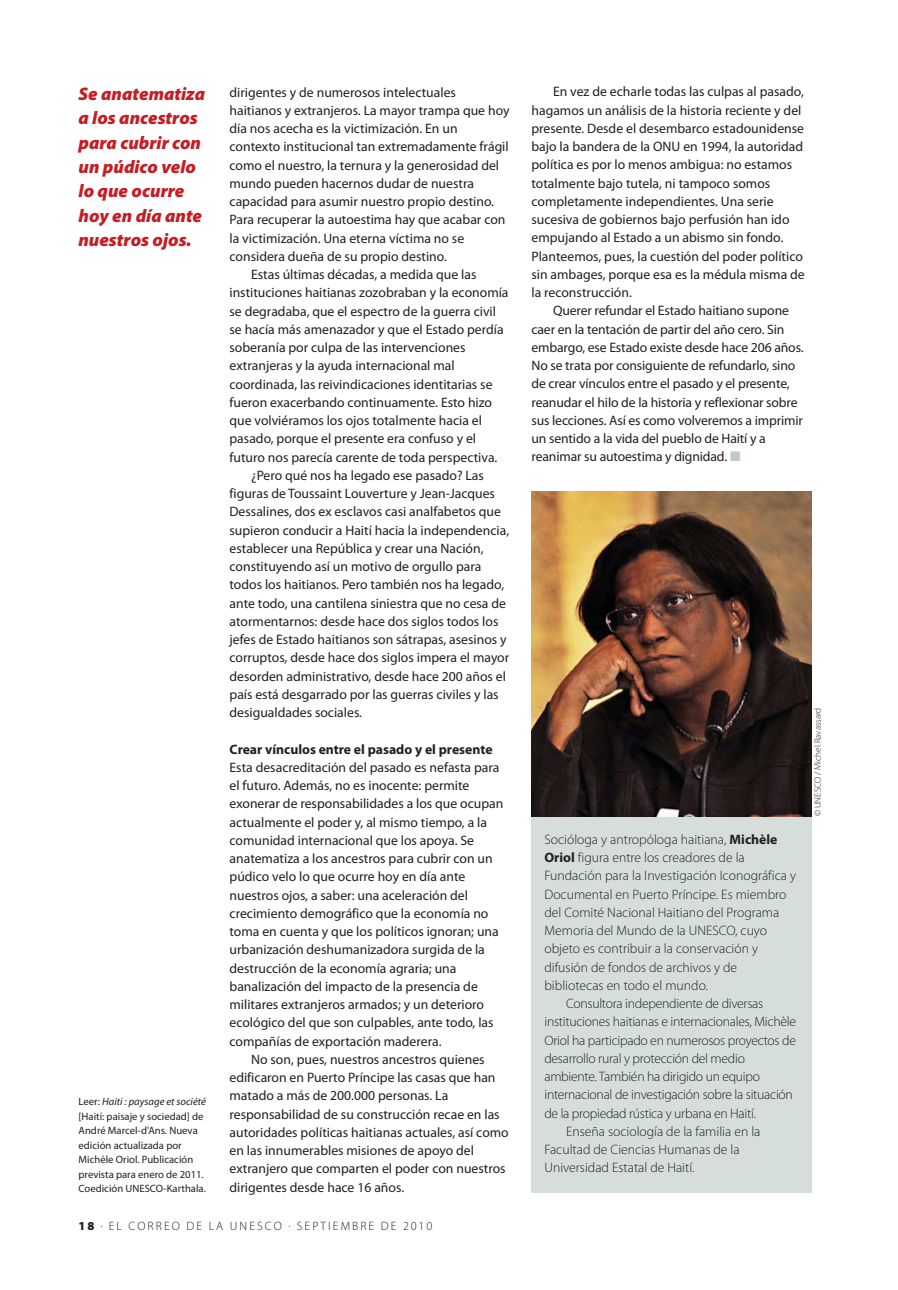
<style>
.page{position:relative;width:898px;height:1290px;background:#fff}
.page>*{position:absolute;margin:0;border:0;box-sizing:border-box;transform-origin:0 0}
.t1{font:italic 900 18.2px/24.3px "Myriad Pro";color:#c51d23}
.t2{font:13.65px/18.2px "Myriad Pro";color:#231f20}
.t3{font:300 13.65px "Myriad Pro";color:#231f20}
.t4{font:300 13.65px "Myriad Pro";letter-spacing:-.02em;color:#231f20}
.t5{font:700 13.65px "Myriad Pro";color:#231f20}
.t6{font:300 12.25px "Myriad Pro";letter-spacing:.17em;color:#231f20}
.t7{font:10.67px/14.5px "Myriad Pro";color:#231f20}
.t8{font:300 9.1px "Myriad Pro";color:#231f20}
.s1{font-style:italic}
.s2{font-weight:900}
.s3{color:#c0cbc9}
.s4{font-weight:700}
</style>
<div class="page">
<div style="left:531px;top:578px;width:281px;height:614px;background:#d6dedb"></div>
<img style="left:531px;top:492px;width:281px;height:324px">
<h1 class="t1" style="left:79px;top:83px;width:128px">Se anatematiza a los ancestros para cubrir con un púdico velo lo que ocurre hoy en día ante nuestros ojos.</h1>
<p class="t7" style="left:79px;top:1095px;width:129px">Leer: <span class="s1">Haiti : paysage et société </span>[Haití: paisaje y sociedad] de<br>André Marcel-d'Ans. Nueva edición actualizada por<br>Michèle Oriol. Publicación prevista para enero de 2011.<br>Coedición UNESCO-Karthala.</p>
<p class="t2" style="left:229px;top:84px;width:228px">dirigentes y de numerosos intelectuales</p>
<p class="t2" style="left:229px;top:102px;width:281px">haitianos y extranjeros. La mayor trampa que hoy</p>
<p class="t2" style="left:229px;top:120px;width:230px">día nos acecha es la victimización. En un</p>
<p class="t2" style="left:229px;top:138px;width:281px">contexto institucional tan extremadamente frágil</p>
<p class="t2" style="left:229px;top:157px;width:271px">como el nuestro, la ternura y la generosidad del</p>
<p class="t2" style="left:229px;top:175px;width:246px">mundo pueden hacernos dudar de nuestra</p>
<p class="t2" style="left:229px;top:193px;width:266px">capacidad para asumir nuestro propio destino.</p>
<p class="t2" style="left:229px;top:211px;width:277px">Para recuperar la autoestima hay que acabar con</p>
<p class="t2" style="left:229px;top:230px;width:236px">la victimización. Una eterna víctima no se</p>
<p class="t2" style="left:229px;top:248px;width:219px">considera dueña de su propio destino.</p>
<p class="t2" style="left:251px;top:266px;width:227px">Estas últimas décadas, a medida que las</p>
<p class="t2" style="left:229px;top:284px;width:280px">instituciones haitianas zozobraban y la economía</p>
<p class="t2" style="left:229px;top:303px;width:268px">se degradaba, que el espectro de la guerra civil</p>
<p class="t2" style="left:229px;top:321px;width:276px">se hacía más amenazador y que el Estado perdía</p>
<p class="t2" style="left:229px;top:339px;width:237px">soberanía por culpa de las intervenciones</p>
<p class="t2" style="left:229px;top:357px;width:227px">extranjeras y la ayuda internacional mal</p>
<p class="t2" style="left:229px;top:376px;width:264px">coordinada, las reivindicaciones identitarias se</p>
<p class="t2" style="left:229px;top:394px;width:264px">fueron exacerbando continuamente. Esto hizo</p>
<p class="t2" style="left:229px;top:412px;width:254px">que volviéramos los ojos totalmente hacia el</p>
<p class="t2" style="left:229px;top:430px;width:248px">pasado, porque el presente era confuso y el</p>
<p class="t2" style="left:229px;top:449px;width:269px">futuro nos parecía carente de toda perspectiva.</p>
<p class="t2" style="left:251px;top:467px;width:234px">¿Pero qué nos ha legado ese pasado? Las</p>
<p class="t2" style="left:229px;top:485px;width:267px">figuras de Toussaint Louverture y Jean-Jacques</p>
<p class="t2" style="left:229px;top:503px;width:273px">Dessalines, dos ex esclavos casi analfabetos que</p>
<p class="t2" style="left:229px;top:522px;width:281px">supieron conducir a Haití hacia la independencia,</p>
<p class="t2" style="left:229px;top:540px;width:255px">establecer una República y crear una Nación,</p>
<p class="t2" style="left:229px;top:558px;width:253px">constituyendo así un motivo de orgullo para</p>
<p class="t2" style="left:229px;top:576px;width:276px">todos los haitianos. Pero también nos ha legado,</p>
<p class="t2" style="left:229px;top:595px;width:278px">ante todo, una cantilena siniestra que no cesa de</p>
<p class="t2" style="left:229px;top:613px;width:270px">atormentarnos: desde hace dos siglos todos los</p>
<p class="t2" style="left:229px;top:631px;width:279px">jefes de Estado haitianos son sátrapas, asesinos y</p>
<p class="t2" style="left:229px;top:649px;width:281px">corruptos, desde hace dos siglos impera el mayor</p>
<p class="t2" style="left:229px;top:668px;width:278px">desorden administrativo, desde hace 200 años el</p>
<p class="t2" style="left:229px;top:686px;width:271px">país está desgarrado por las guerras civiles y las</p>
<p class="t2" style="left:229px;top:704px;width:134px">desigualdades sociales.</p>
<p class="t5" style="left:229px;top:743px;width:265px">Crear vínculos entre el pasado y el presente</p>
<p class="t2" style="left:229px;top:759px;width:275px">Esta desacreditación del pasado es nefasta para el futuro. Además, no es inocente: permite exonerar de responsabilidades a los que ocupan actualmente el poder y, al mismo tiempo, a la comunidad internacional que los apoya. Se anatematiza a los ancestros para cubrir con un púdico velo lo que ocurre hoy en día ante nuestros ojos, a saber: una aceleración del crecimiento demográfico que la economía no toma en cuenta y que los políticos ignoran; una urbanización deshumanizadora surgida de la destrucción de la economía agraria; una banalización del impacto de la presencia de militares extranjeros armados; y un deterioro ecológico del que son culpables, ante todo, las compañías de exportación maderera.</p>
<p class="t2" style="left:229px;top:1051px;width:281px;text-indent:22px">No son, pues, nuestros ancestros quienes edificaron en Puerto Príncipe las casas que han matado a más de 200.000 personas. La responsabilidad de su construcción recae en las autoridades políticas haitianas actuales, así como en las innumerables misiones de apoyo del extranjero que comparten el poder con nuestros dirigentes desde hace 16 años.</p>
<p class="t6" style="left:79px;top:1221px;width:355px"><span class="s2">18</span> . EL CORREO DE LA UNESCO . SEPTIEMBRE DE 2010</p>
<p class="t2" style="left:531px;top:83px;width:275px;text-indent:22px">En vez de echarle todas las culpas al pasado, hagamos un análisis de la historia reciente y del presente. Desde el desembarco estadounidense bajo la bandera de la ONU en 1994, la autoridad política es por lo menos ambigua: no estamos totalmente bajo tutela, ni tampoco somos completamente independientes. Una serie sucesiva de gobiernos bajo perfusión han ido empujando al Estado a un abismo sin fondo.<br>Planteemos, pues, la cuestión del poder político sin ambages, porque esa es la médula misma de la reconstrucción.</p>
<p class="t2" style="left:531px;top:302px;width:274px;text-indent:22px">Querer refundar el Estado haitiano supone caer en la tentación de partir del año cero. Sin embargo, ese Estado existe desde hace 206 años.<br>No se trata por consiguiente de refundarlo, sino de crear vínculos entre el pasado y el presente, reanudar el hilo de la historia y reflexionar sobre sus lecciones. Así es como volveremos a imprimir un sentido a la vida del pueblo de Haití y a reanimar su autoestima y dignidad. <span class="s3">■</span></p>
<p class="t3" style="left:544px;top:833px;width:234px">Socióloga y antropóloga haitiana, <span class="s4">Michèle</span></p>
<p class="t3" style="left:544px;top:852px;width:202px"><span class="s4">Oriol</span> figura entre los creadores de la</p>
<p class="t3" style="left:544px;top:870px;width:253px">Fundación para la Investigación Iconográfica y</p>
<p class="t3" style="left:544px;top:888px;width:243px">Documental en Puerto Príncipe. Es miembro</p>
<p class="t3" style="left:544px;top:906px;width:236px">del Comité Nacional Haitiano del Programa</p>
<p class="t3" style="left:544px;top:925px;width:224px">Memoria del Mundo de la UNESCO, cuyo</p>
<p class="t3" style="left:544px;top:943px;width:215px">objeto es contribuir a la conservación y</p>
<p class="t3" style="left:544px;top:961px;width:194px">difusión de fondos de archivos y de</p>
<p class="t3" style="left:544px;top:979px;width:165px">bibliotecas en todo el mundo.</p>
<p class="t4" style="left:566px;top:998px;width:199px">Consultora independiente de diversas</p>
<p class="t4" style="left:544px;top:1016px;width:253px">instituciones haitianas e internacionales, Michèle</p>
<p class="t4" style="left:544px;top:1034px;width:253px">Oriol ha participado en numerosos proyectos de</p>
<p class="t4" style="left:544px;top:1052px;width:202px">desarrollo rural y protección del medio</p>
<p class="t4" style="left:544px;top:1071px;width:217px">ambiente. También ha dirigido un equipo</p>
<p class="t4" style="left:544px;top:1089px;width:250px">internacional de investigación sobre la situación</p>
<p class="t4" style="left:544px;top:1107px;width:213px">de la propiedad rústica y urbana en Haití.</p>
<p class="t3" style="left:566px;top:1125px;width:196px">Enseña sociología de la familia en la</p>
<p class="t3" style="left:544px;top:1144px;width:197px">Facultad de Ciencias Humanas de la</p>
<p class="t3" style="left:544px;top:1162px;width:152px">Universidad Estatal de Haití.</p>
<p class="t8" style="left:814px;top:816px;width:110px;rotate:-90deg">© UNESCO / Michel Ravassard</p>
</div>
